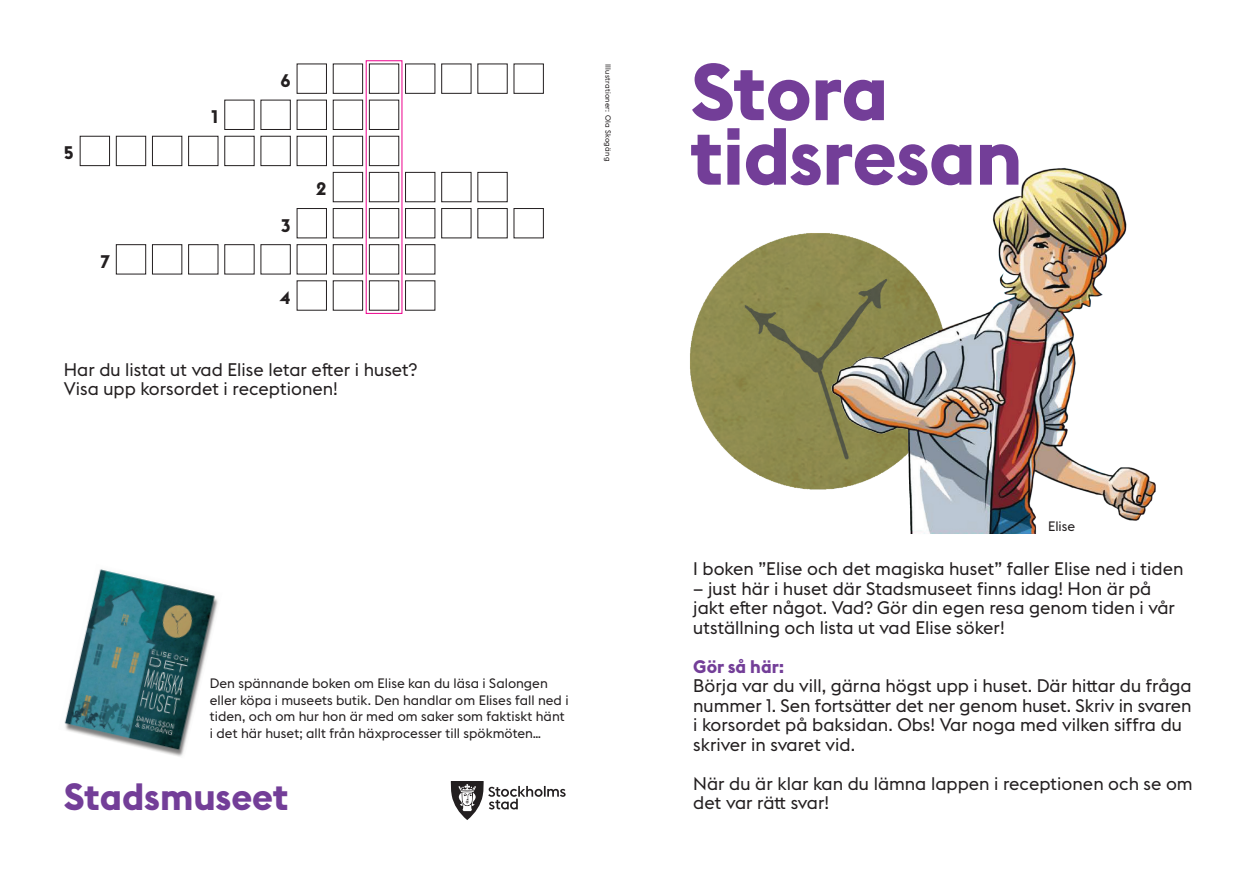
<style>
.page{position:relative;width:1259px;height:893px;background:#fff}
.page>*{position:absolute;margin:0;border:0;box-sizing:border-box;transform-origin:0 0}
.t1{font:700 79.5px "Stockholm Type";letter-spacing:-.01em;color:#733e98}
.t2{font:700 37.5px "Stockholm Type";color:#733e98}
.t3{font:18px/19.5px "Stockholm Type";color:#231f20}
.t4{font:700 18px "Stockholm Type";color:#733e98}
.t5{font:700 18px "Stockholm Type";color:#231f20}
.t6{font:13.5px/16.5px "Stockholm Type";color:#231f20}
.t7{font:7.5px "Stockholm Type";letter-spacing:.03em;color:#231f20}
</style>
<div class="page">
<img style="left:690px;top:233px;width:135px;height:257px">
<img style="left:64px;top:569px;width:154px;height:188px">
<svg style="left:451px;top:781px;width:114px;height:39px"></svg>
<img style="left:825px;top:167px;width:331px;height:367px">
<div style="left:80px;top:136px;width:30px;height:30px;border:1px solid #231f20"></div>
<div style="left:116px;top:136px;width:30px;height:30px;border:1px solid #231f20"></div>
<div style="left:116px;top:244px;width:30px;height:30px;border:1px solid #231f20"></div>
<div style="left:152px;top:136px;width:30px;height:30px;border:1px solid #231f20"></div>
<div style="left:152px;top:244px;width:30px;height:30px;border:1px solid #231f20"></div>
<div style="left:188px;top:136px;width:30px;height:30px;border:1px solid #231f20"></div>
<div style="left:188px;top:244px;width:30px;height:30px;border:1px solid #231f20"></div>
<div style="left:225px;top:136px;width:29px;height:30px;border:1px solid #231f20"></div>
<div style="left:261px;top:136px;width:29px;height:30px;border:1px solid #231f20"></div>
<div style="left:297px;top:64px;width:30px;height:30px;border:1px solid #231f20"></div>
<div style="left:297px;top:100px;width:30px;height:30px;border:1px solid #231f20"></div>
<div style="left:297px;top:136px;width:30px;height:30px;border:1px solid #231f20"></div>
<div style="left:297px;top:208px;width:30px;height:30px;border:1px solid #231f20"></div>
<div style="left:297px;top:244px;width:30px;height:30px;border:1px solid #231f20"></div>
<div style="left:333px;top:64px;width:30px;height:30px;border:1px solid #231f20"></div>
<div style="left:333px;top:100px;width:30px;height:30px;border:1px solid #231f20"></div>
<div style="left:333px;top:136px;width:30px;height:30px;border:1px solid #231f20"></div>
<div style="left:333px;top:172px;width:30px;height:30px;border:1px solid #231f20"></div>
<div style="left:333px;top:208px;width:30px;height:30px;border:1px solid #231f20"></div>
<div style="left:333px;top:244px;width:30px;height:30px;border:1px solid #231f20"></div>
<div style="left:369px;top:64px;width:30px;height:30px;border:1px solid #231f20"></div>
<div style="left:369px;top:100px;width:30px;height:30px;border:1px solid #231f20"></div>
<div style="left:369px;top:136px;width:30px;height:30px;border:1px solid #231f20"></div>
<div style="left:369px;top:172px;width:30px;height:30px;border:1px solid #231f20"></div>
<div style="left:369px;top:208px;width:30px;height:30px;border:1px solid #231f20"></div>
<div style="left:369px;top:244px;width:30px;height:30px;border:1px solid #231f20"></div>
<div style="left:405px;top:64px;width:30px;height:30px;border:1px solid #231f20"></div>
<div style="left:405px;top:172px;width:30px;height:30px;border:1px solid #231f20"></div>
<div style="left:405px;top:208px;width:30px;height:30px;border:1px solid #231f20"></div>
<div style="left:405px;top:244px;width:30px;height:30px;border:1px solid #231f20"></div>
<div style="left:441px;top:64px;width:30px;height:30px;border:1px solid #231f20"></div>
<div style="left:441px;top:172px;width:30px;height:30px;border:1px solid #231f20"></div>
<div style="left:441px;top:208px;width:30px;height:30px;border:1px solid #231f20"></div>
<p class="t5" style="left:64px;top:140px;width:11px">5</p>
<p class="t5" style="left:100px;top:248px;width:11px">7</p>
<p class="t5" style="left:211px;top:104px;width:8px">1</p>
<p class="t5" style="left:281px;top:68px;width:11px">6</p>
<p class="t5" style="left:281px;top:212px;width:11px">3</p>
<p class="t5" style="left:280px;top:285px;width:12px">4</p>
<p class="t5" style="left:316px;top:176px;width:12px">2</p>
<p class="t3" style="left:64px;top:359px;width:355px">Har du listat ut vad Elise letar efter i huset?<br>Visa upp korsordet i receptionen!</p>
<p class="t7" style="left:613px;top:64px;width:99px;rotate:90deg">Illustrationer: Ola Skogäng</p>
<p class="t6" style="left:210px;top:674px;width:339px">Den spännande boken om Elise kan du läsa i Salongen</p>
<p class="t6" style="left:210px;top:691px;width:360px">eller köpa i museets butik. Den handlar om Elises fall ned i tiden, och om hur hon är med om saker som faktiskt hänt</p>
<p class="t6" style="left:210px;top:724px;width:332px">i det här huset; allt från häxprocesser till spökmöten…</p>
<p class="t2" style="left:64px;top:770px;width:226px">Stadsmuseet</p>
<p class="t1" style="left:691px;top:35px;width:199px">Stora</p>
<p class="t1" style="left:691px;top:100px;width:333px">tidsresan</p>
<p class="t6" style="left:1048px;top:518px;width:29px">Elise</p>
<p class="t3" style="left:693px;top:558px;width:492px">I boken ”Elise och det magiska huset” faller Elise ned i tiden</p>
<p class="t3" style="left:693px;top:578px;width:459px">– just här i huset där Stadsmuseet finns idag! Hon är på</p>
<p class="t3" style="left:693px;top:597px;width:483px">jakt efter något. Vad? Gör din egen resa genom tiden i vår utställning och lista ut vad Elise söker!</p>
<p class="t4" style="left:693px;top:653px;width:93px">Gör så här:</p>
<p class="t3" style="left:693px;top:675px;width:500px">Börja var du vill, gärna högst upp i huset. Där hittar du fråga nummer 1. Sen fortsätter det ner genom huset. Skriv in svaren i korsordet på baksidan. Obs! Var noga med vilken siffra du skriver in svaret vid.</p>
<p class="t3" style="left:693px;top:773px;width:501px">När du är klar kan du lämna lappen i receptionen och se om det var rätt svar!</p>
</div>
